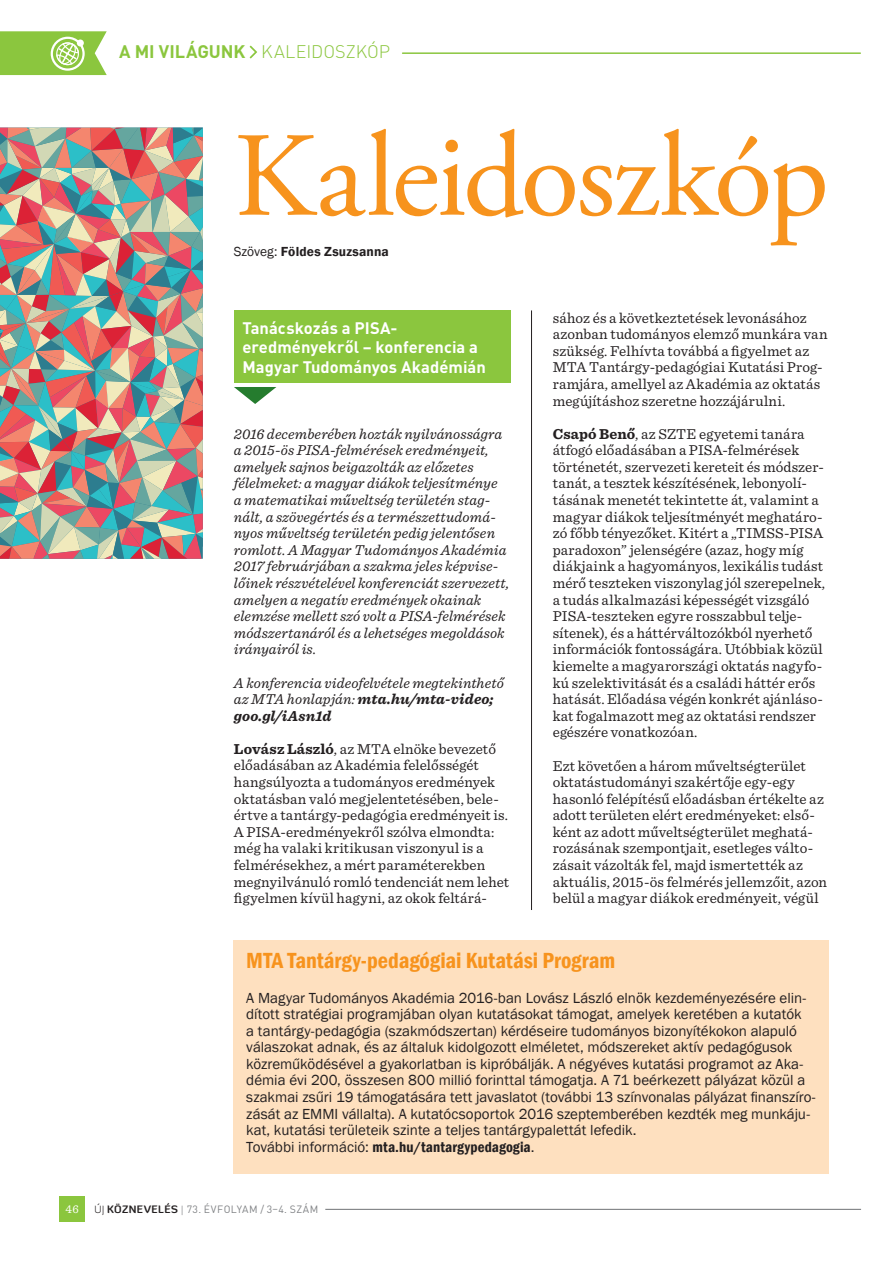
<style>
.page{position:relative;width:893px;height:1263px;background:#fff}
.page>*{position:absolute;margin:0;border:0;box-sizing:border-box;transform-origin:0 0}
.t1{font:120px "Adobe Garamond Pro";letter-spacing:-.025em;color:#f7931d}
.t2{font:600 condensed 22.5px "Franklin Gothic";color:#f7931d}
.t3{font:300 18px "DIN Pro";color:#8bc63e}
.t4{font:700 16.5px/19.5px "DIN Pro";letter-spacing:.005em;color:#fff}
.t5{font:15px/16.6px "Sentinel";letter-spacing:.005em;color:#231f20}
.t6{font:15px/16.6px "Franklin Gothic";color:#231f20}
.t7{font:italic 15px/16.6px "Sentinel";letter-spacing:.005em;color:#231f20}
.t8{font:600 13.5px "Franklin Gothic";letter-spacing:.01em;color:#231f20}
.t9{font:12px "Sentinel";color:#fff}
.t10{font:10.5px "DIN Pro";letter-spacing:.04em;color:#808285}
.s1{font-weight:700}
.s2{font-weight:400}
.s3{font-weight:600;font-stretch:condensed}
.s4{font-family:"Diavlo";font-weight:300;color:#231f20}
.s5{font-family:"Diavlo";font-weight:700;color:#231f20}
.s6{font-family:"Sentinel"}
</style>
<div class="page">
<div style="left:60px;top:1197px;width:25px;height:25px;background:#8bc63e"></div>
<hr style="left:325px;top:1209px;width:536px;height:1px;background:#808285">
<svg style="left:250px;top:46px;width:7px;height:12px"></svg>
<hr style="left:403px;top:52px;width:457px;height:2px;background:#8bc63e">
<svg style="left:0;top:31px;width:107px;height:44px;background:#9acd58"></svg>
<div style="left:77px;top:39px;width:7px;height:8px;background:#fff;border-radius:50%"></div>
<div style="left:51px;top:37px;width:34px;height:34px;border:2px solid #fff;border-radius:50%"></div>
<svg style="left:0;top:128px;width:203px;height:431px;background:#a9948d"></svg>
<div style="left:234px;top:310px;width:276px;height:73px;background:#8bc63e"></div>
<svg style="left:234px;top:387px;width:42px;height:17px"></svg>
<hr style="left:531px;top:310px;width:1px;height:600px;background:#231f20">
<div style="left:234px;top:940px;width:595px;height:234px;background:#fee0bf"></div>
<p class="t3" style="left:119px;top:40px;width:273px"><span class="s1">A MI VILÁGUNK</span> KALEIDOSZKÓP</p>
<h1 class="t1" style="left:234px;top:105px;width:597px">Kaleidoszkóp</h1>
<p class="t8" style="left:234px;top:243px;width:157px"><span class="s2">Szöveg:</span> Földes Zsuzsanna</p>
<p class="t4" style="left:242px;top:317px;width:245px">Tanácskozás a PISA&shy;eredményekről – konferencia a<br>Magyar Tudományos Akadémián</p>
<p class="t5" style="left:553px;top:308px;width:276px">sához és a következtetések levonásához azonban tudományos elemző munkára van szükség. Felhívta továbbá a figyelmet az MTA Tantárgy-pedagógiai Kutatási Prog&shy;ramjára, amellyel az Akadémia az oktatás megújításhoz szeretne hozzájárulni.</p>
<p class="t5" style="left:553px;top:424px;width:274px"><span class="s1">Csapó Benő</span>, az SZTE egyetemi tanára átfogó előadásában a PISA-felmérések történetét, szervezeti kereteit és módszer&shy;tanát, a tesztek készítésének, lebonyolí&shy;tásának menetét tekintette át, valamint a magyar diákok teljesítményét meghatáro&shy;zó főbb tényezőket. Kitért a „TIMSS-PISA paradoxon” jelenségére (azaz, hogy míg diákjaink a hagyományos, lexikális tudást mérő teszteken viszonylag jól szerepelnek, a tudás alkalmazási képességét vizsgáló PISA-teszteken egyre rosszabbul telje&shy;sítenek), és a háttérváltozókból nyerhető információk fontosságára. Utóbbiak közül kiemelte a magyarországi oktatás nagyfo&shy;kú szelektivitását és a családi háttér erős hatását. Előadása végén konkrét ajánláso&shy;kat fogalmazott meg az oktatási rendszer egészére vonatkozóan.</p>
<p class="t5" style="left:553px;top:756px;width:276px">Ezt követően a három műveltségterület oktatástudományi szakértője egy-egy hasonló felépítésű előadásban értékelte az adott területen elért eredményeket: első&shy;ként az adott műveltségterület meghatá&shy;rozásának szempontjait, esetleges válto&shy;zásait vázolták fel, majd ismertették az aktuális, 2015-ös felmérés jellemzőit, azon belül a magyar diákok eredményeit, végül</p>
<p class="t7" style="left:234px;top:424px;width:277px">2016 decemberében hozták nyilvánosságra a 2015-ös PISA-felmérések eredményeit, amelyek sajnos beigazolták az előzetes félelmeket: a magyar diákok teljesítménye<br>a matematikai műveltség területén stag&shy;nált, a szövegértés és a természettudomá&shy;nyos műveltség területén pedig jelentősen romlott. A Magyar Tudományos Akadémia 2017 februárjában a szakma jeles képvise&shy;lőinek részvételével konferenciát szervezett, amelyen a negatív eredmények okainak elemzése mellett szó volt a PISA-felmérések módszertanáról és a lehetséges megoldások irányairól is.</p>
<p class="t7" style="left:234px;top:673px;width:271px">A konferencia videofelvétele megtekinthető az MTA honlapján: <span class="s1">mta.hu/mta-video; goo.gl/iAsn1d</span></p>
<p class="t5" style="left:234px;top:740px;width:277px"><span class="s1">Lovász László</span>, az MTA elnöke bevezető előadásában az Akadémia felelősségét hangsúlyozta a tudományos eredmények oktatásban való megjelentetésében, bele&shy;értve a tantárgy-pedagógia eredményeit is.<br>A PISA-eredményekről szólva elmondta: még ha valaki kritikusan viszonyul is a felmérésekhez, a mért paraméterekben megnyilvánuló romló tendenciát nem lehet figyelmen kívül hagyni, az okok feltárá-</p>
<h2 class="t2" style="left:246px;top:946px;width:370px">MTA Tantárgy-pedagógiai Kutatási Program</h2>
<p class="t6" style="left:246px;top:989px;width:571px">A Magyar Tudományos Akadémia 2016-ban Lovász László elnök kezdeményezésére elin&shy;dított stratégiai programjában olyan kutatásokat támogat, amelyek keretében a kutatók<br>a tantárgy-pedagógia (szakmódszertan) kérdéseire tudományos bizonyítékokon alapuló válaszokat adnak, és az általuk kidolgozott elméletet, módszereket aktív pedagógusok közreműködésével a gyakorlatban is kipróbálják. A négyéves kutatási programot az Aka&shy;démia évi 200, összesen 800 millió forinttal támogatja. A 71 beérkezett pályázat közül a szakmai zsűri 19 támogatására tett javaslatot (további 13 színvonalas pályázat finanszíro&shy;zását az EMMI vállalta). A kutatócsoportok 2016 szeptemberében kezdték meg munkáju&shy;kat, kutatási területeik szinte a teljes tantárgypalettát lefedik.<br>További információ: <span class="s3">mta.hu/tantargypedagogia</span>.</p>
<p class="t9" style="left:66px;top:1200px;width:15px">46</p>
<p class="t10" style="left:95px;top:1202px;width:225px"><span class="s4">ÚJ</span> <span class="s5">KÖZNEVELÉS</span> <span class="s6">|</span> 73. ÉVFOLYAM / 3–4. SZÁM</p>
</div>
